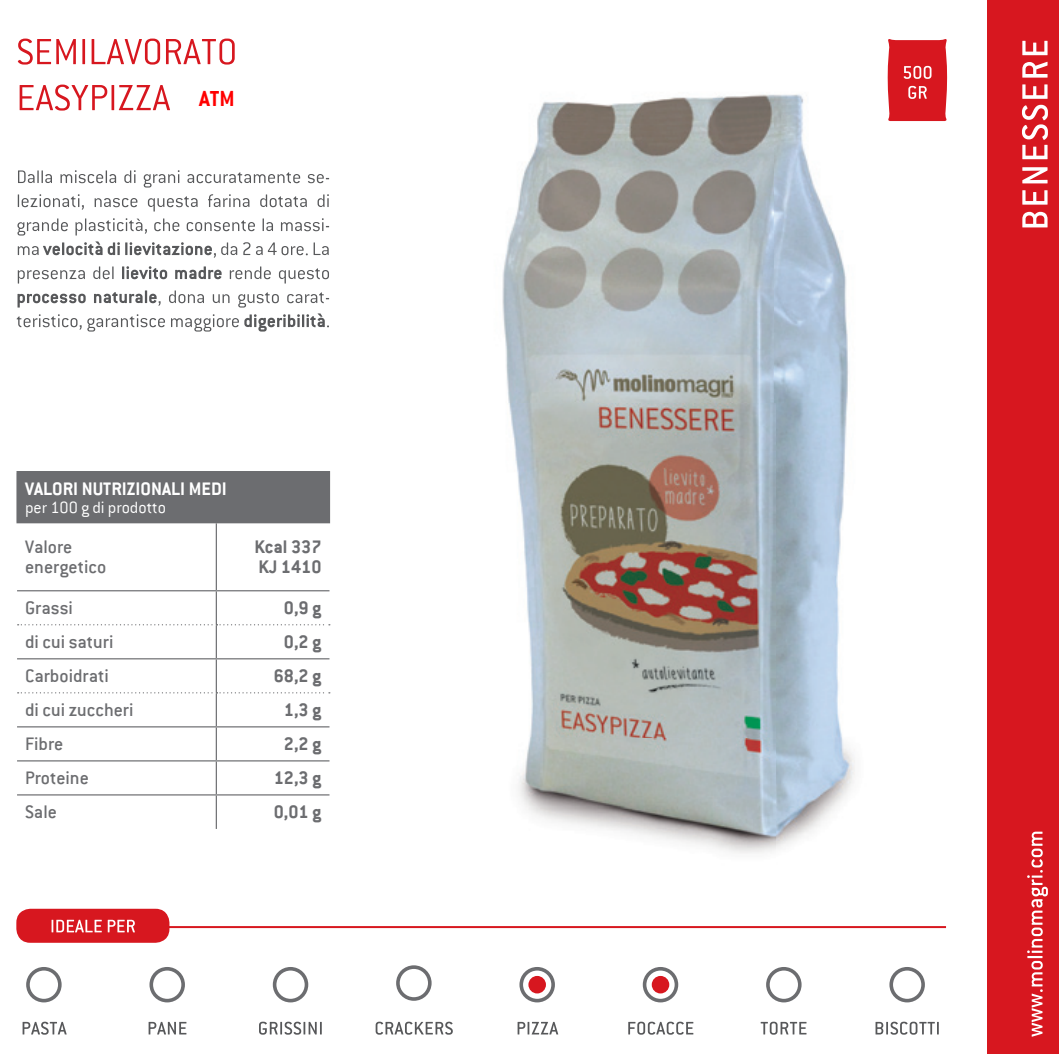
<style>
.page{position:relative;width:1059px;height:1054px;background:#fff}
.page>*{position:absolute;margin:0;border:0;box-sizing:border-box;transform-origin:0 0}
.t1{font:700 24px "Conduit ITC";color:#f00}
.t2{font:500 20px/20px "Conduit ITC";color:#6c6d70}
.t3{font:700 20px/20px "Conduit ITC";color:#6c6d70}
.t4{font:700 20px "Conduit ITC";color:#fff}
.t5{font:300 18px "Conduit ITC";color:#fff}
</style>
<div class="page">
<svg style="left:17px;top:290px;width:312px;height:42px"></svg>
<svg style="left:18px;top:266px;width:311px;height:18px"></svg>
<svg style="left:17px;top:218px;width:312px;height:40px"></svg>
<svg style="left:18px;top:194px;width:311px;height:18px"></svg>
<svg style="left:18px;top:170px;width:311px;height:18px"></svg>
<div style="left:987px;top:0;width:72px;height:1054px;background:#d7171f"></div>
<svg style="left:20px;top:85px;width:150px;height:26px"></svg>
<svg style="left:18px;top:39px;width:217px;height:26px"></svg>
<div style="left:149px;top:967px;width:36px;height:35px;border:4px solid #6c6d70;border-radius:50%"></div>
<svg style="left:149px;top:1022px;width:37px;height:12px"></svg>
<div style="left:273px;top:967px;width:35px;height:35px;border:4px solid #6c6d70;border-radius:50%"></div>
<svg style="left:259px;top:1021px;width:63px;height:13px"></svg>
<div style="left:643px;top:967px;width:35px;height:35px;border:4px solid #6c6d70;border-radius:50%"></div>
<div style="left:652px;top:976px;width:17px;height:17px;background:#d7171f;border-radius:50%"></div>
<svg style="left:628px;top:1021px;width:65px;height:13px"></svg>
<div style="left:519px;top:967px;width:36px;height:35px;border:4px solid #6c6d70;border-radius:50%"></div>
<div style="left:528px;top:976px;width:18px;height:17px;background:#d7171f;border-radius:50%"></div>
<svg style="left:518px;top:1022px;width:40px;height:12px"></svg>
<div style="left:889px;top:967px;width:36px;height:35px;border:4px solid #6c6d70;border-radius:50%"></div>
<svg style="left:875px;top:1021px;width:64px;height:13px"></svg>
<div style="left:766px;top:967px;width:35px;height:35px;border:4px solid #6c6d70;border-radius:50%"></div>
<svg style="left:761px;top:1021px;width:45px;height:13px"></svg>
<div style="left:26px;top:967px;width:36px;height:35px;border:4px solid #6c6d70;border-radius:50%"></div>
<svg style="left:23px;top:1021px;width:44px;height:13px"></svg>
<hr style="left:167px;top:926px;width:779px;height:2px;background:#d7171f">
<div style="left:396px;top:965px;width:36px;height:36px;border:4px solid #6c6d70;border-radius:50%"></div>
<svg style="left:376px;top:1021px;width:77px;height:13px"></svg>
<div style="left:16px;top:909px;width:153px;height:34px;background:#d7171f;border-radius:14px"></div>
<div style="left:17px;top:472px;width:312px;height:51px;background:#6c6d70"></div>
<hr style="left:16px;top:471px;width:200px;height:1px;background:#6c6d70">
<hr style="left:16px;top:472px;width:2px;height:50px;background:#6c6d70">
<hr style="left:216px;top:471px;width:114px;height:1px;background:#6c6d70">
<hr style="left:329px;top:472px;width:1px;height:50px;background:#6c6d70">
<hr style="left:16px;top:522px;width:200px;height:1px;background:#6c6d70">
<hr style="left:216px;top:522px;width:114px;height:1px;background:#6c6d70">
<hr style="left:216px;top:523px;width:1px;height:67px;background:#6c6d70">
<hr style="left:17px;top:590px;width:199px;height:1px;background:#6c6d70">
<hr style="left:216px;top:590px;width:113px;height:1px;background:#6c6d70">
<hr style="left:216px;top:591px;width:1px;height:33px;background:#6c6d70">
<hr style="left:216px;top:625px;width:1px;height:33px;background:#6c6d70">
<hr style="left:17px;top:658px;width:199px;height:1px;background:#6c6d70">
<hr style="left:216px;top:658px;width:113px;height:1px;background:#6c6d70">
<hr style="left:216px;top:659px;width:1px;height:33px;background:#6c6d70">
<hr style="left:216px;top:693px;width:1px;height:33px;background:#6c6d70">
<hr style="left:17px;top:726px;width:199px;height:1px;background:#6c6d70">
<hr style="left:216px;top:726px;width:113px;height:1px;background:#6c6d70">
<hr style="left:216px;top:727px;width:1px;height:33px;background:#6c6d70">
<hr style="left:17px;top:760px;width:199px;height:1px;background:#6c6d70">
<hr style="left:216px;top:760px;width:113px;height:1px;background:#6c6d70">
<hr style="left:216px;top:761px;width:1px;height:33px;background:#6c6d70">
<hr style="left:17px;top:794px;width:199px;height:1px;background:#6c6d70">
<hr style="left:216px;top:794px;width:113px;height:1px;background:#6c6d70">
<hr style="left:216px;top:795px;width:1px;height:34px;background:#6c6d70">
<svg style="left:18px;top:624px;width:312px;height:1px"></svg>
<svg style="left:18px;top:692px;width:312px;height:1px"></svg>
<img style="left:502px;top:94px;width:403px;height:760px">
<svg style="left:887px;top:39px;width:60px;height:82px"></svg>
<svg style="left:1022px;top:41px;width:26px;height:186px"></svg>
<svg style="left:1027px;top:831px;width:21px;height:206px"></svg>
<svg style="left:52px;top:920px;width:83px;height:12px"></svg>
<p class="t1" style="left:199px;top:84px;width:37px">ATM</p>
<p class="t4" style="left:25px;top:476px;width:203px">VALORI NUTRIZIONALI MEDI</p>
<p class="t5" style="left:25px;top:497px;width:142px">per 100 g di prodotto</p>
<p class="t2" style="left:25px;top:537px;width:83px">Valore energetico</p>
<p class="t3" style="left:254px;top:536px;width:69px">Kcal 337<br>KJ 1410</p>
<p class="t2" style="left:25px;top:598px;width:49px">Grassi</p>
<p class="t3" style="left:284px;top:597px;width:39px">0,9 g</p>
<p class="t2" style="left:25px;top:632px;width:90px">di cui saturi</p>
<p class="t3" style="left:284px;top:631px;width:39px">0,2 g</p>
<p class="t2" style="left:25px;top:666px;width:85px">Carboidrati</p>
<p class="t3" style="left:274px;top:665px;width:49px">68,2 g</p>
<p class="t2" style="left:25px;top:700px;width:110px">di cui zuccheri</p>
<p class="t3" style="left:284px;top:699px;width:39px">1,3 g</p>
<p class="t2" style="left:25px;top:734px;width:40px">Fibre</p>
<p class="t3" style="left:284px;top:733px;width:39px">2,2 g</p>
<p class="t2" style="left:25px;top:768px;width:65px">Proteine</p>
<p class="t3" style="left:274px;top:767px;width:49px">12,3 g</p>
<p class="t2" style="left:25px;top:802px;width:33px">Sale</p>
<p class="t3" style="left:274px;top:801px;width:49px">0,01 g</p>
</div>
